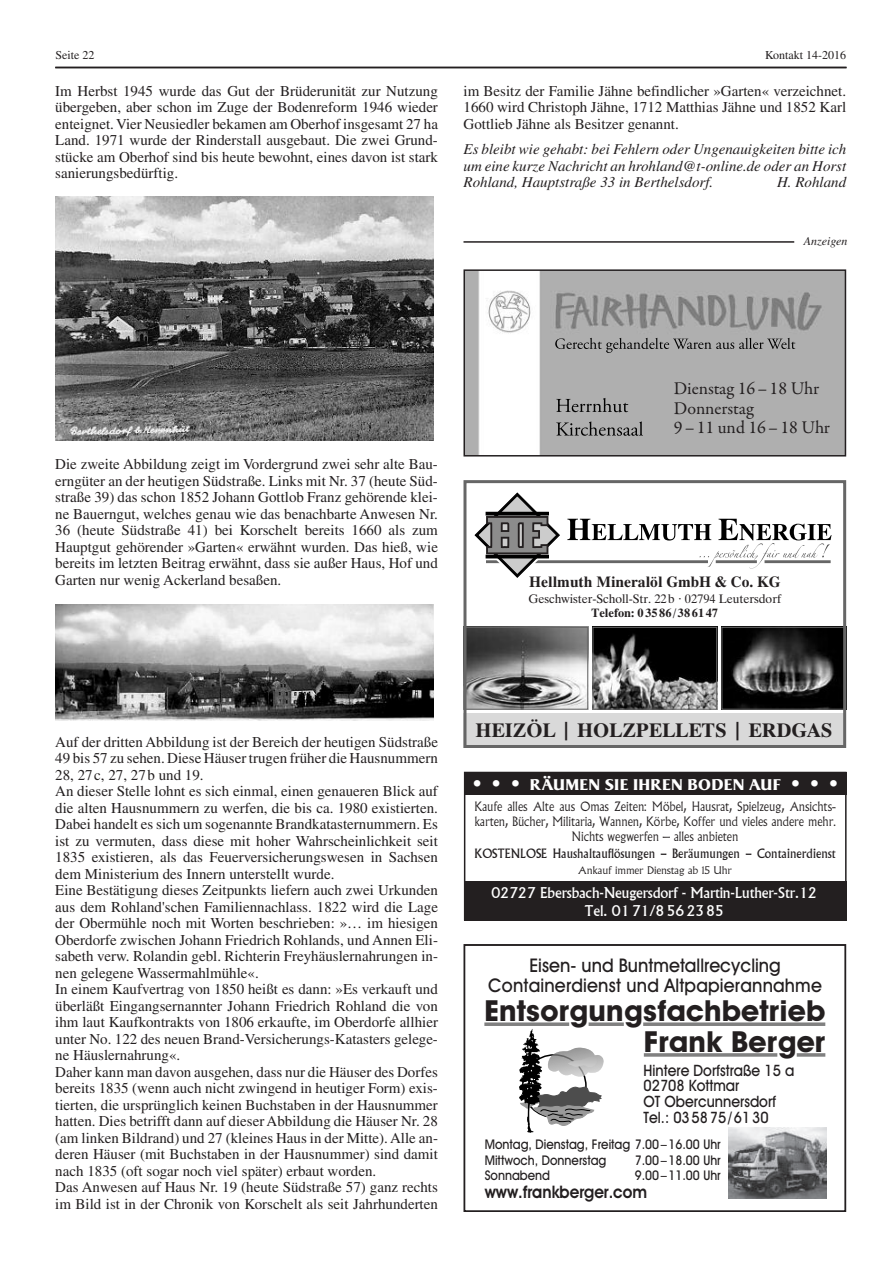
<style>
.page{position:relative;width:893px;height:1263px;background:#fff}
.page>*{position:absolute;margin:0;border:0;box-sizing:border-box;transform-origin:0 0}
.t1{font:700 29.1px/30.8px "Avant Garde IT Cby BT";letter-spacing:.005em;color:#231f20;text-align:right}
.t2{font:700 19.95px "Dutch 801 BT";color:#231f20}
.t3{font:500 18.9px/19.6px "Avant Garde IT Cby BT";letter-spacing:.01em;color:#231f20;text-align:center;scale:.95 1}
.t4{font:18px/19.5px "Garamond Premr Pro";letter-spacing:-.005em;color:#231f20}
.t5{font:600 17.4px "Avant Garde IT Cby BT";color:#231f20;scale:.91 1}
.t6{font:500 15.75px/15.8px "Avant Garde IT Cby BT";color:#231f20;scale:.91 1}
.t7{font:700 15.45px "Dutch 801 BT";color:#231f20}
.t8{font:15px/16.5px "Times";color:#231f20;text-align:justify}
.t9{font:italic 15px/16.5px "Times";color:#231f20;text-align:justify}
.t10{font:700 15px "Sigvar";letter-spacing:.05em;color:#fff}
.t11{font:500 14.25px/17.2px "Albertus";letter-spacing:-.01em;color:#fff;text-align:center}
.t12{font:500 13.35px/15.8px "Avant Garde IT Cby BT";color:#231f20;scale:.91 1}
.t13{font:300 12.6px/15px "Albertus";color:#231f20;text-align:center;scale:.93 1}
.t14{font:12.6px "Albertus";color:#231f20;scale:.93 1}
.t15{font:12.3px "Dutch 801 BT";color:#231f20}
.t16{font:700 12.3px "Dutch 801 BT";color:#231f20}
.t17{font:12px "Times";color:#231f20}
.t18{font:italic 12px "Times";color:#231f20}
.t19{font:300 10.35px "Albertus";letter-spacing:-.01em;color:#231f20;scale:1.07 1}
.s1{font-size:18.45px}
.s2{font-family:"Bembo";font-weight:800;font-size:27px}
</style>
<div class="page">
<img style="left:55px;top:196px;width:379px;height:245px">
<img style="left:55px;top:604px;width:379px;height:117px">
<hr style="left:55px;top:67px;width:791px;height:1px;background:#231f20">
<div style="left:463px;top:944px;width:383px;height:268px;border:2px solid #231f20"></div>
<svg style="left:519px;top:1029px;width:85px;height:104px"></svg>
<img style="left:728px;top:1127px;width:98px;height:72px">
<svg style="left:484px;top:1022px;width:85px;height:4px"></svg>
<svg style="left:589px;top:1022px;width:35px;height:4px"></svg>
<svg style="left:643px;top:1022px;width:182px;height:4px"></svg>
<svg style="left:644px;top:1053px;width:133px;height:4px"></svg>
<svg style="left:797px;top:1053px;width:28px;height:4px"></svg>
<img style="left:594px;top:629px;width:121px;height:79px">
<div style="left:592px;top:627px;width:125px;height:83px;border:1px solid #666"></div>
<img style="left:723px;top:629px;width:119px;height:79px">
<div style="left:721px;top:627px;width:125px;height:83px;border:1px solid #666"></div>
<img style="left:467px;top:629px;width:119px;height:79px">
<div style="left:463px;top:627px;width:125px;height:83px;border:1px solid #666"></div>
<div style="left:463px;top:714px;width:383px;height:34px;background:#d9d9d9"></div>
<div style="left:463px;top:480px;width:383px;height:268px;border:3px solid #666"></div>
<svg style="left:474px;top:492px;width:357px;height:86px"></svg>
<div style="left:464px;top:772px;width:382px;height:23px;background:#231f20"></div>
<div style="left:464px;top:881px;width:382px;height:39px;background:#231f20"></div>
<img style="left:466px;top:272px;width:377px;height:181px">
<img style="left:555px;top:337px;width:240px;height:16px">
<img style="left:555px;top:397px;width:88px;height:39px">
<div style="left:463px;top:269px;width:383px;height:187px;border:2px solid #231f20"></div>
<hr style="left:463px;top:241px;width:331px;height:2px;background:#231f20">
<p class="t17" style="left:55px;top:51px;width:40px">Seite 22</p>
<p class="t17" style="left:765px;top:51px;width:83px">Kontakt 14-2016</p>
<p class="t8" style="left:55px;top:84px;width:384px">Im Herbst 1945 wurde das Gut der Brüderunität zur Nutzung übergeben, aber schon im Zuge der Bodenreform 1946 wieder enteignet.Vier Neusiedler bekamen am Oberhof insgesamt 27 ha Land. 1971 wurde der Rinderstall ausgebaut. Die zwei Grund&shy;stücke am Oberhof sind bis heute bewohnt, eines davon ist stark sanierungsbedürftig.</p>
<p class="t8" style="left:463px;top:84px;width:384px">im Besitz der Familie Jähne befindlicher »Garten« verzeichnet.<br>1660 wird Christoph Jähne, 1712 Matthias Jähne und 1852 Karl Gottlieb Jähne als Besitzer genannt.</p>
<p class="t9" style="left:463px;top:142px;width:384px">Es bleibt wie gehabt: bei Fehlern oder Ungenauigkeiten bitte ich um eine kurze Nachricht an hrohland@t-online.de oder an Horst Rohland, Hauptstraße 33 in Berthelsdorf.</p>
<p class="t9" style="left:777px;top:175px;width:71px">H. Rohland</p>
<p class="t18" style="left:804px;top:237px;width:45px">Anzeigen</p>
<p class="t8" style="left:55px;top:457px;width:384px">Die zweite Abbildung zeigt im Vordergrund zwei sehr alte Bau&shy;erngüter an der heutigen Südstraße. Links mit Nr. 37 (heute Süd&shy;straße 39) das schon 1852 Johann Gottlob Franz gehörende klei&shy;ne Bauerngut, welches genau wie das benachbarte Anwesen Nr.<br>36 (heute Südstraße 41) bei Korschelt bereits 1660 als zum Hauptgut gehörender »Garten« erwähnt wurden. Das hieß, wie bereits im letzten Beitrag erwähnt, dass sie außer Haus, Hof und Garten nur wenig Ackerland besaßen.</p>
<p class="t4" style="left:674px;top:380px;width:158px">Dienstag 16–18 Uhr<br>Donnerstag<br>9–11 und 16–18 Uhr</p>
<p class="t7" style="left:529px;top:577px;width:253px">Hellmuth Mineralöl GmbH &amp; Co. KG</p>
<p class="t15" style="left:529px;top:594px;width:254px">Geschwister-Scholl-Str. 22 b · 02794 Leutersdorf</p>
<p class="t16" style="left:592px;top:608px;width:128px">Telefon: 0 35 86 / 38 61 47</p>
<p class="t8" style="left:55px;top:735px;width:384px;text-align:left">Auf der dritten Abbildung ist der Bereich der heutigen Südstraße 49 bis 57 zu sehen. Diese Häuser trugen früher die Hausnummern 28, 27c, 27, 27b und 19.<br>An dieser Stelle lohnt es sich einmal, einen genaueren Blick auf die alten Hausnummern zu werfen, die bis ca. 1980 existierten.<br>Dabei handelt es sich um sogenannte Brandkatasternummern. Es ist zu vermuten, dass diese mit hoher Wahrscheinlichkeit seit 1835 existieren, als das Feuerversicherungswesen in Sachsen dem Ministerium des Innern unterstellt wurde.<br>Eine Bestätigung dieses Zeitpunkts liefern auch zwei Urkunden aus dem Rohland'schen Familiennachlass. 1822 wird die Lage der Obermühle noch mit Worten beschrieben: »… im hiesigen Oberdorfe zwischen Johann Friedrich Rohlands, und Annen Eli&shy;sabeth verw. Rolandin gebl. Richterin Freyhäuslernahrungen in&shy;nen gelegene Wassermahlmühle«.<br>In einem Kaufvertrag von 1850 heißt es dann: »Es verkauft und überläßt Eingangsernannter Johann Friedrich Rohland die von ihm laut Kaufkontrakts von 1806 erkaufte, im Oberdorfe allhier unter No. 122 des neuen Brand-Versicherungs-Katasters gelege&shy;ne Häuslernahrung«.<br>Daher kann man davon ausgehen, dass nur die Häuser des Dorfes bereits 1835 (wenn auch nicht zwingend in heutiger Form) exis&shy;tierten, die ursprünglich keinen Buchstaben in der Hausnummer hatten. Dies betrifft dann auf dieser Abbildung die Häuser Nr. 28 (am linken Bildrand) und 27 (kleines Haus in der Mitte).Alle an&shy;deren Häuser (mit Buchstaben in der Hausnummer) sind damit nach 1835 (oft sogar noch viel später) erbaut worden.<br>Das Anwesen auf Haus Nr. 19 (heute Südstraße 57) ganz rechts im Bild ist in der Chronik von Korschelt als seit Jahrhunderten</p>
<h2 class="t2" style="left:475px;top:724px;width:359px">HEIZÖL <span class="s1">|</span> HOLZPELLETS <span class="s1">|</span> ERDGAS</h2>
<p class="t10" style="left:473px;top:776px;width:367px"><span class="s2">• • •</span> RÄUMEN SIE IHREN BODEN AUF <span class="s2">• • •</span></p>
<p class="t13" style="left:474px;top:800px;width:390px">Kaufe alles Alte aus Omas Zeiten: Möbel, Hausrat, Spielzeug, Ansichts&shy;karten, Bücher, Militaria, Wannen, Körbe, Koffer und vieles andere mehr.<br>Nichts wegwerfen – alles anbieten</p>
<p class="t14" style="left:474px;top:849px;width:390px">KOSTENLOSE Haushaltauflösungen – Beräumungen – Containerdienst</p>
<p class="t19" style="left:578px;top:866px;width:145px">Ankauf immer Dienstag ab 15 Uhr</p>
<p class="t11" style="left:491px;top:884px;width:327px">02727 Ebersbach-Neugersdorf - Martin-Luther-Str.12<br>Tel. 01 71/8 56 23 85</p>
<p class="t3" style="left:488px;top:957px;width:353px">Eisen- und Buntmetallrecycling<br>Containerdienst und Altpapierannahme</p>
<h1 class="t1" style="left:484px;top:998px;width:342px">Entsorgungsfachbetrieb<br>Frank Berger</h1>
<p class="t6" style="left:644px;top:1063px;width:167px">Hintere Dorfstraße 15 a<br>02708 Kottmar<br>OT Obercunnersdorf<br>Tel.: 03 58 75 / 61 30</p>
<p class="t12" style="left:485px;top:1137px;width:261px">Montag, Dienstag, Freitag 7.00 – 16.00 Uhr<br>Mittwoch, Donnerstag</p>
<p class="t12" style="left:635px;top:1153px;width:96px">7.00 – 18.00 Uhr</p>
<p class="t12" style="left:485px;top:1169px;width:73px">Sonnabend</p>
<p class="t12" style="left:635px;top:1169px;width:96px">9.00 – 11.00 Uhr</p>
<p class="t5" style="left:485px;top:1185px;width:180px">www.frankberger.com</p>
</div>
